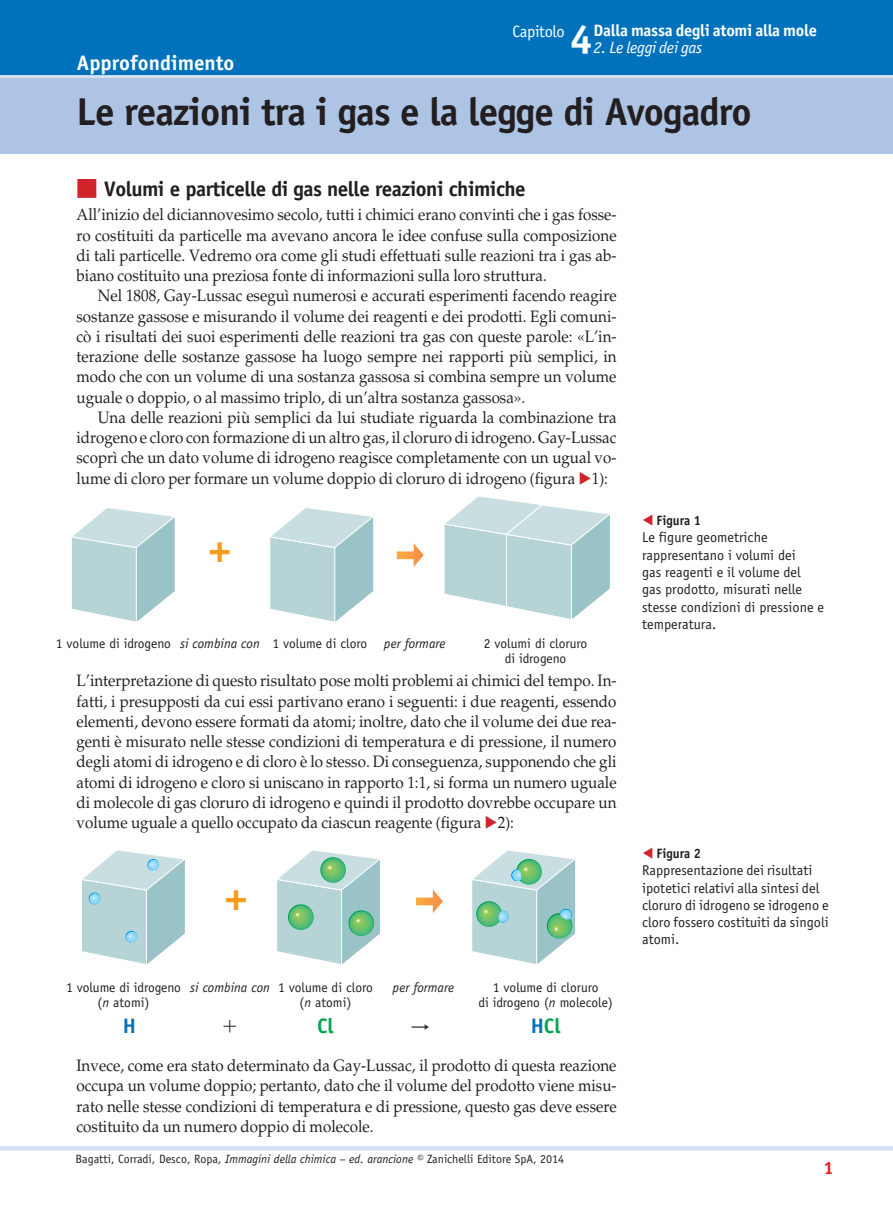
<style>
.page{position:relative;width:893px;height:1212px;background:#fff}
.page>*{position:absolute;margin:0;border:0;box-sizing:border-box;transform-origin:0 0}
.t1{font:700 40.65px "Officina Sans Std";color:#fff}
.t2{font:700 39px "Officina Sans Std";letter-spacing:-.025em;color:#231f20}
.t3{font:700 33.9px "Formata";color:#f89c1c}
.t4{font:24px "Lucida Sans Unicode";color:#231f20}
.t5{font:700 21px "Officina Sans Std";letter-spacing:-.025em;color:#231f20}
.t6{font:700 21px "Officina Sans Std";color:#fff}
.t7{font:700 21px "Officina Sans Std";color:#00a54f}
.t8{font:700 21px "Officina Sans Std";color:#0072bc}
.t9{font:700 18px "Officina Sans Std";color:#ee1d23}
.t10{font:16.5px/20.2px "Palatino LT Std";color:#231f20;text-align:justify;scale:.92 1}
.t11{font:700 16.5px "Officina Sans Std";letter-spacing:-.015em;color:#fff}
.t12{font:italic 16.5px "Officina Sans Std";letter-spacing:-.015em;color:#fff}
.t13{font:16.5px "Officina Sans Std";letter-spacing:-.02em;color:#fff}
.t14{font:14.25px/17.2px "Officina Sans Std";color:#231f20}
.t15{font:13.5px/15px "Officina Sans Std";color:#231f20;text-align:center}
.t16{font:italic 13.5px "Officina Sans Std";color:#231f20}
.t17{font:700 13.5px "Officina Sans Std";color:#231f20;scale:.95 1}
.t18{font:12px "Officina Sans Std";color:#231f20}
.s1{font-size:15.75px}
.s2{color:#d1232a}
.s3{font-style:italic}
.s4{color:#0072bc}
</style>
<div class="page">
<div style="left:0;top:52px;width:893px;height:101px;background:#adc4e5"></div>
<div style="left:0;top:0;width:893px;height:76px;background:#0072bc"></div>
<hr style="left:0;top:75px;width:893px;height:3px;background:#d4e0f1">
<hr style="left:0;top:1146px;width:893px;height:4px;background:#d4e0f1">
<svg style="left:444px;top:496px;width:166px;height:123px"></svg>
<svg style="left:72px;top:508px;width:103px;height:114px"></svg>
<svg style="left:270px;top:508px;width:104px;height:114px"></svg>
<svg style="left:397px;top:543px;width:27px;height:24px"></svg>
<svg style="left:416px;top:889px;width:27px;height:24px"></svg>
<svg style="left:277px;top:850px;width:103px;height:114px"></svg>
<svg style="left:82px;top:850px;width:103px;height:114px"></svg>
<svg style="left:472px;top:850px;width:104px;height:114px"></svg>
<p class="t6" style="left:77px;top:50px;width:159px">Approfondimento</p>
<h1 class="t1" style="left:570px;top:14px;width:24px">4</h1>
<p class="t11" style="left:594px;top:20px;width:225px">Dalla massa degli atomi alla mole</p>
<p class="t13" style="left:512px;top:22px;width:54px">Capitolo</p>
<p class="t12" style="left:594px;top:38px;width:110px">2. Le leggi dei gas</p>
<h2 class="t2" style="left:77px;top:87px;width:677px">Le reazioni tra i gas e la legge di Avogadro</h2>
<p class="t5" style="left:104px;top:176px;width:423px">Volumi e particelle di gas nelle reazioni chimiche</p>
<p class="t10" style="left:77px;top:205px;width:589px">All’inizio del diciannovesimo secolo, tutti i chimici erano convinti che i gas fosse&shy;ro costituiti da particelle ma avevano ancora le idee confuse sulla composizione di tali particelle. Vedremo ora come gli studi effettuati sulle reazioni tra i gas ab&shy;biano costituito una preziosa fonte di informazioni sulla loro struttura.</p>
<p class="t10" style="left:77px;top:286px;width:588px;text-indent:21px">Nel 1808, Gay-Lussac eseguì numerosi e accurati esperimenti facendo reagire sostanze gassose e misurando il volume dei reagenti e dei prodotti. Egli comuni&shy;cò i risultati dei suoi esperimenti delle reazioni tra gas con queste parole: «L’in&shy;terazione delle sostanze gassose ha luogo sempre nei rapporti più semplici, in modo che con un volume di una sostanza gassosa si combina sempre un volume uguale o doppio, o al massimo triplo, di un’altra sostanza gassosa».</p>
<p class="t10" style="left:77px;top:407px;width:589px;text-indent:21px">Una delle reazioni più semplici da lui studiate riguarda la combinazione tra idrogeno e cloro con formazione di un altro gas, il cloruro di idrogeno. Gay-Lussac scoprì che un dato volume di idrogeno reagisce completamente con un ugual vo&shy;lume di cloro per formare un volume doppio di cloruro di idrogeno <span class="s1">(</span>figura <span class="s2">▶</span>1<span class="s1">)</span>:</p>
<h3 class="t3" style="left:209px;top:529px;width:24px">+</h3>
<p class="t15" style="left:56px;top:636px;width:313px">1 volume di idrogeno <span class="s3">si combina con</span> 1 volume di cloro</p>
<p class="t16" style="left:384px;top:635px;width:63px">per formare</p>
<p class="t15" style="left:484px;top:636px;width:105px">2 volumi di cloruro di idrogeno</p>
<p class="t10" style="left:77px;top:671px;width:589px">L’interpretazione di questo risultato pose molti problemi ai chimici del tempo. In&shy;fatti, i presupposti da cui essi partivano erano i seguenti: i due reagenti, essendo elementi, devono essere formati da atomi; inoltre, dato che il volume dei due rea&shy;genti è misurato nelle stesse condizioni di temperatura e di pressione, il numero degli atomi di idrogeno e di cloro è lo stesso. Di conseguenza, supponendo che gli atomi di idrogeno e cloro si uniscano in rapporto 1:1, si forma un numero uguale di molecole di gas cloruro di idrogeno e quindi il prodotto dovrebbe occupare un volume uguale a quello occupato da ciascun reagente <span class="s1">(</span>figura <span class="s2">▶</span>2<span class="s1">)</span>:</p>
<h3 class="t3" style="left:225px;top:876px;width:24px">+</h3>
<p class="t15" style="left:66px;top:980px;width:117px">1 volume di idrogeno (<span class="s3">n</span> atomi)</p>
<p class="t15" style="left:299px;top:980px;width:75px;text-align:left;text-indent:-109px"><span class="s3">si combina con</span> 1 volume di cloro (<span class="s3">n</span> atomi)</p>
<p class="t16" style="left:393px;top:979px;width:63px">per formare</p>
<p class="t15" style="left:478px;top:980px;width:136px">1 volume di cloruro<br>di idrogeno (<span class="s3">n</span> molecole)</p>
<p class="t8" style="left:123px;top:1012px;width:15px">H</p>
<p class="t7" style="left:317px;top:1012px;width:18px">Cl</p>
<h3 class="t4" style="left:409px;top:1006px;width:24px">→</h3>
<p class="t7" style="left:531px;top:1012px;width:31px"><span class="s4">H</span>Cl</p>
<p class="t10" style="left:77px;top:1055px;width:589px">Invece, come era stato determinato da Gay-Lussac, il prodotto di questa reazione occupa un volume doppio; pertanto, dato che il volume del prodotto viene misu&shy;rato nelle stesse condizioni di temperatura e di pressione, questo gas deve essere costituito da un numero doppio di molecole.</p>
<p class="t18" style="left:75px;top:1152px;width:490px">Bagatti, Corradi, Desco, Ropa, <span class="s3">Immagini della chimica – ed. arancione ©</span> Zanichelli Editore SpA, 2014</p>
<p class="t17" style="left:642px;top:512px;width:63px"><span class="s2">◀</span> Figura 1</p>
<p class="t14" style="left:642px;top:529px;width:183px">Le figure geometriche rappresentano i volumi dei<br>gas reagenti e il volume del<br>gas prodotto, misurati nelle stesse condizioni di pressione e temperatura.</p>
<p class="t17" style="left:642px;top:845px;width:63px"><span class="s2">◀</span> Figura 2</p>
<p class="t14" style="left:642px;top:862px;width:188px">Rappresentazione dei risultati ipotetici relativi alla sintesi del cloruro di idrogeno se idrogeno e cloro fossero costituiti da singoli atomi.</p>
<p class="t9" style="left:823px;top:1156px;width:12px">1</p>
</div>
